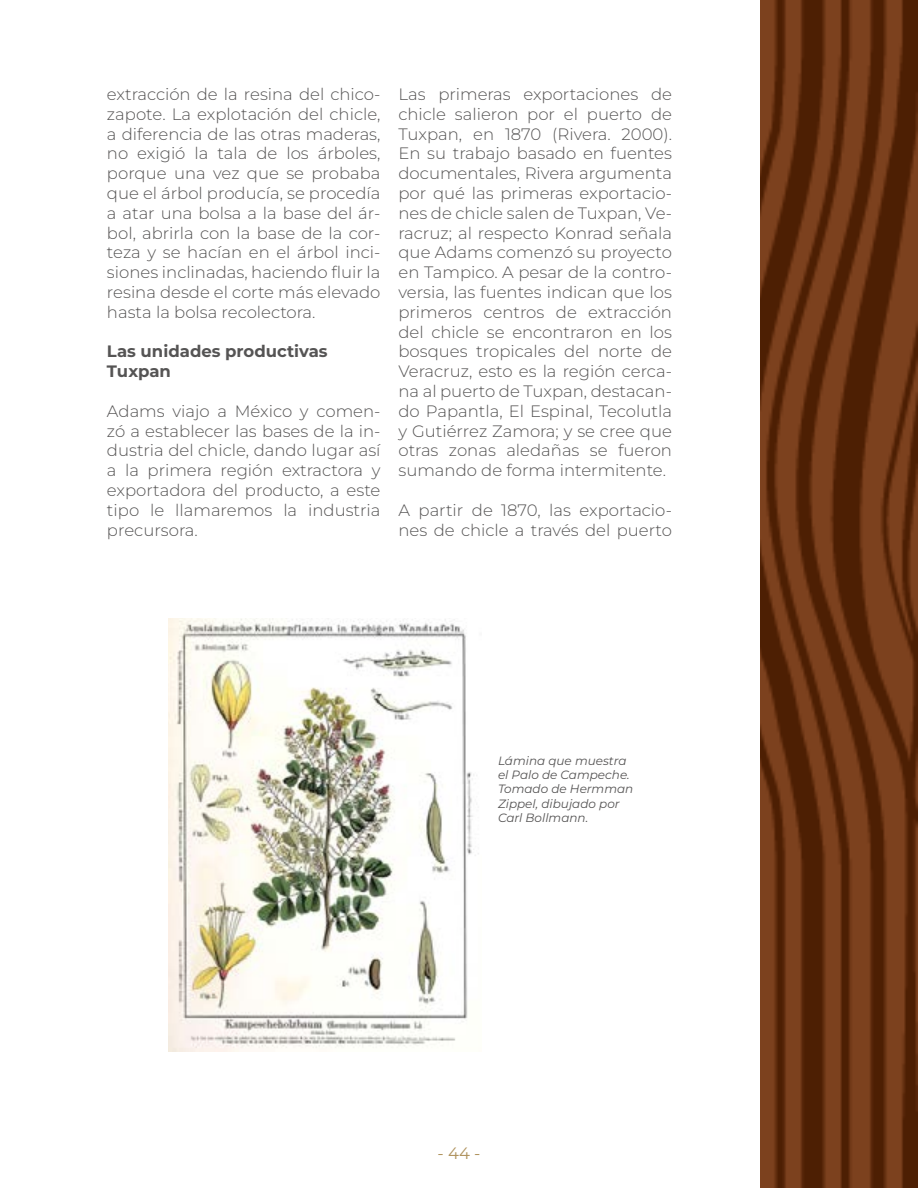
<style>
.page{position:relative;width:918px;height:1188px;background:#fff}
.page>*{position:absolute;margin:0;border:0;box-sizing:border-box;transform-origin:0 0}
.t1{font:16.5px/19.8px "Montserrat Light 2";color:#555454;text-align:justify}
.t2{font:300 16.5px "Montserrat";color:#555454}
.t3{font:700 16.5px/19.8px "Montserrat";color:#555454}
.t4{font:16.5px "Montserrat";color:#b0935e}
.t5{font:italic 12px/14.4px "Montserrat";color:#555454}
.t6{font:12px/14.4px "Montserrat Italic 2";color:#555454}
</style>
<div class="page">
<img style="left:760px;top:0;width:158px;height:1188px">
<img style="left:168px;top:619px;width:311px;height:433px">
<p class="t1" style="left:107px;top:84px;width:275px">extracción de la resina del chico&shy;zapote. La explotación del chicle, a diferencia de las otras maderas, no exigió la tala de los árboles, porque una vez que se probaba que el árbol producía, se procedía a atar una bolsa a la base del ár&shy;bol, abrirla con la base de la cor&shy;teza y se hacían en el árbol inci-</p>
<p class="t2" style="left:107px;top:261px;width:275px">siones inclinadas, haciendo fluir la</p>
<p class="t1" style="left:107px;top:282px;width:275px">resina desde el corte más elevado hasta la bolsa recolectora.</p>
<p class="t3" style="left:107px;top:341px;width:222px">Las unidades productivas<br>Tuxpan</p>
<p class="t1" style="left:107px;top:401px;width:275px">Adams viajo a México y comen&shy;zó a establecer las bases de la in&shy;dustria del chicle, dando lugar así a la primera región extractora y exportadora del producto, a este tipo le llamaremos la industria precursora.</p>
<p class="t1" style="left:399px;top:84px;width:275px">Las primeras exportaciones de chicle salieron por el puerto de Tuxpan, en 1870 (Rivera. 2000).<br>En su trabajo basado en fuentes documentales, Rivera argumenta por qué las primeras exportacio&shy;nes de chicle salen de Tuxpan, Ve&shy;racruz; al respecto Konrad señala que Adams comenzó su proyecto en Tampico. A pesar de la contro&shy;versia, las fuentes indican que los primeros centros de extracción del chicle se encontraron en los bosques tropicales del norte de Veracruz, esto es la región cerca&shy;na al puerto de Tuxpan, destacan&shy;do Papantla, El Espinal, Tecolutla y Gutiérrez Zamora; y se cree que otras zonas aledañas se fueron sumando de forma intermitente.</p>
<p class="t1" style="left:399px;top:500px;width:275px">A partir de 1870, las exportacio&shy;nes de chicle a través del puerto</p>
<p class="t5" style="left:498px;top:753px;width:133px">Lámina que muestra el Palo de Campeche.</p>
<p class="t6" style="left:498px;top:782px;width:137px">Tomado de Hermman<br>Zippel, dibujado por</p>
<p class="t5" style="left:498px;top:810px;width:92px">Carl Bollmann.</p>
<p class="t4" style="left:437px;top:1142px;width:45px">- 44 -</p>
</div>
